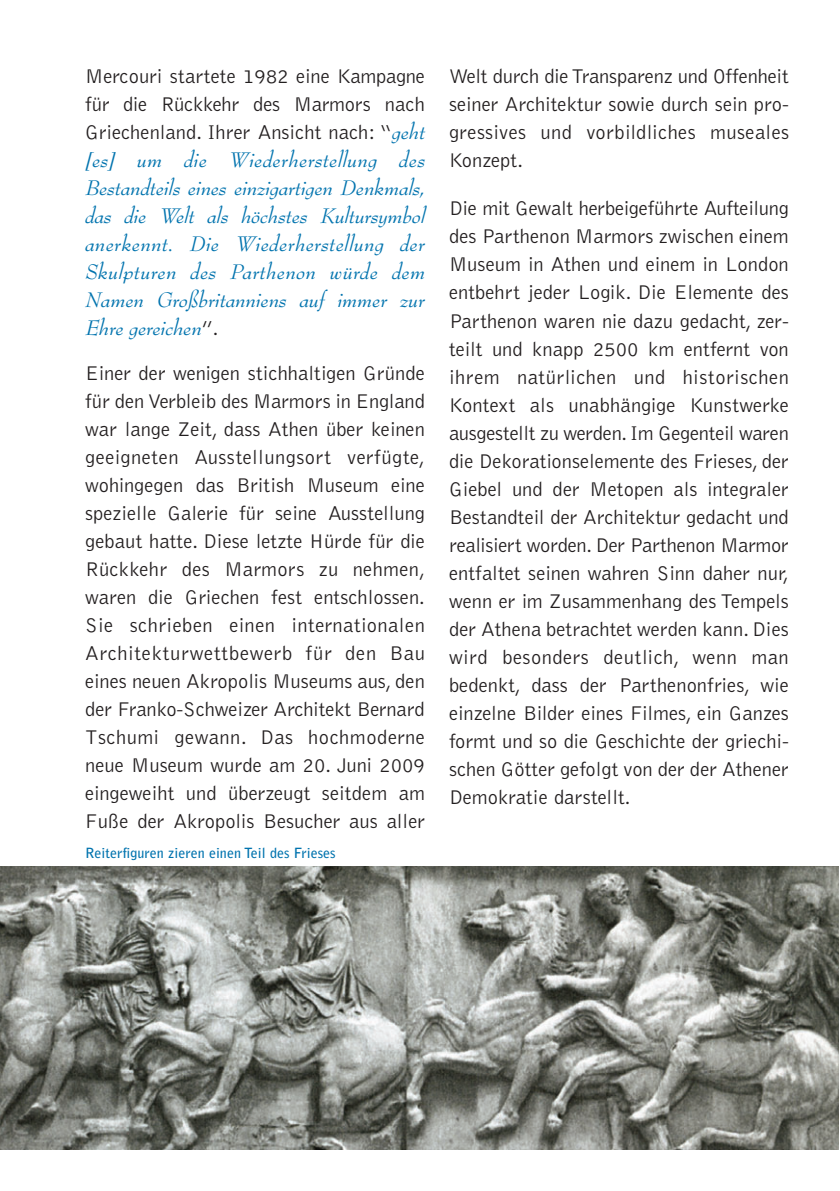
<style>
.page{position:relative;width:840px;height:1191px;background:#fff}
.page>*{position:absolute;margin:0;border:0;box-sizing:border-box;transform-origin:0 0}
.t1{font:italic 23px/28px "Bernhard Modern";letter-spacing:.005em;color:#0073ae;text-align:justify}
.t2{font:300 20.4px/28px "Bell Gothic";color:#231f20;text-align:justify}
.t3{font:700 14px "Bell Gothic";color:#0073ae}
.s1{font-family:"Bernhard Modern";font-weight:400;font-style:italic;font-size:23px;color:#0073ae}
.s2{font-family:"Bell Gothic";font-weight:300;font-style:normal;font-size:20.4px;color:#231f20}
</style>
<div class="page">
<img style="left:0;top:866px;width:838px;height:284px">
<p class="t2" style="left:85px;top:63px;width:341px">Mercouri startete 1982 eine Kampagne für die Rückkehr des Marmors nach Griechenland. Ihrer Ansicht nach: “<span class="s1">geht</span></p>
<p class="t1" style="left:85px;top:147px;width:341px">[es] um die Wiederherstellung des Bestandteils eines einzigartigen Denkmals, das die Welt als höchstes Kultursymbol anerkennt. Die Wiederherstellung der Skulpturen des Parthenon würde dem Namen Großbritanniens auf immer zur Ehre gereichen<span class="s2">”.</span></p>
<p class="t2" style="left:85px;top:359px;width:341px">Einer der wenigen stichhaltigen Gründe für den Verbleib des Marmors in England war lange Zeit, dass Athen über keinen geeigneten Ausstellungsort verfügte, wohingegen das British Museum eine spezielle Galerie für seine Ausstellung gebaut hatte. Diese letzte Hürde für die Rückkehr des Marmors zu nehmen, waren die Griechen fest entschlossen.<br>Sie schrieben einen internationalen Architekturwettbewerb für den Bau eines neuen Akropolis Museums aus, den der Franko-Schweizer Architekt Bernard Tschumi gewann. Das hochmoderne neue Museum wurde am 20. Juni 2009 eingeweiht und überzeugt seitdem am Fuße der Akropolis Besucher aus aller</p>
<p class="t3" style="left:85px;top:845px;width:252px">Reiterfiguren zieren einen Teil des Frieses</p>
<p class="t2" style="left:449px;top:63px;width:341px">Welt durch die Transparenz und Offenheit seiner Architektur sowie durch sein pro&shy;gressives und vorbildliches museales Konzept.</p>
<p class="t2" style="left:449px;top:195px;width:341px">Die mit Gewalt herbeigeführte Aufteilung des Parthenon Marmors zwischen einem Museum in Athen und einem in London entbehrt jeder Logik. Die Elemente des Parthenon waren nie dazu gedacht, zer&shy;teilt und knapp 2500 km entfernt von ihrem natürlichen und historischen Kontext als unabhängige Kunstwerke ausgestellt zu werden. Im Gegenteil waren die Dekorationselemente des Frieses, der Giebel und der Metopen als integraler Bestandteil der Architektur gedacht und realisiert worden. Der Parthenon Marmor entfaltet seinen wahren Sinn daher nur, wenn er im Zusammenhang des Tempels der Athena betrachtet werden kann. Dies wird besonders deutlich, wenn man bedenkt, dass der Parthenonfries, wie einzelne Bilder eines Filmes, ein Ganzes formt und so die Geschichte der griechi&shy;schen Götter gefolgt von der der Athener Demokratie darstellt.</p>
</div>
